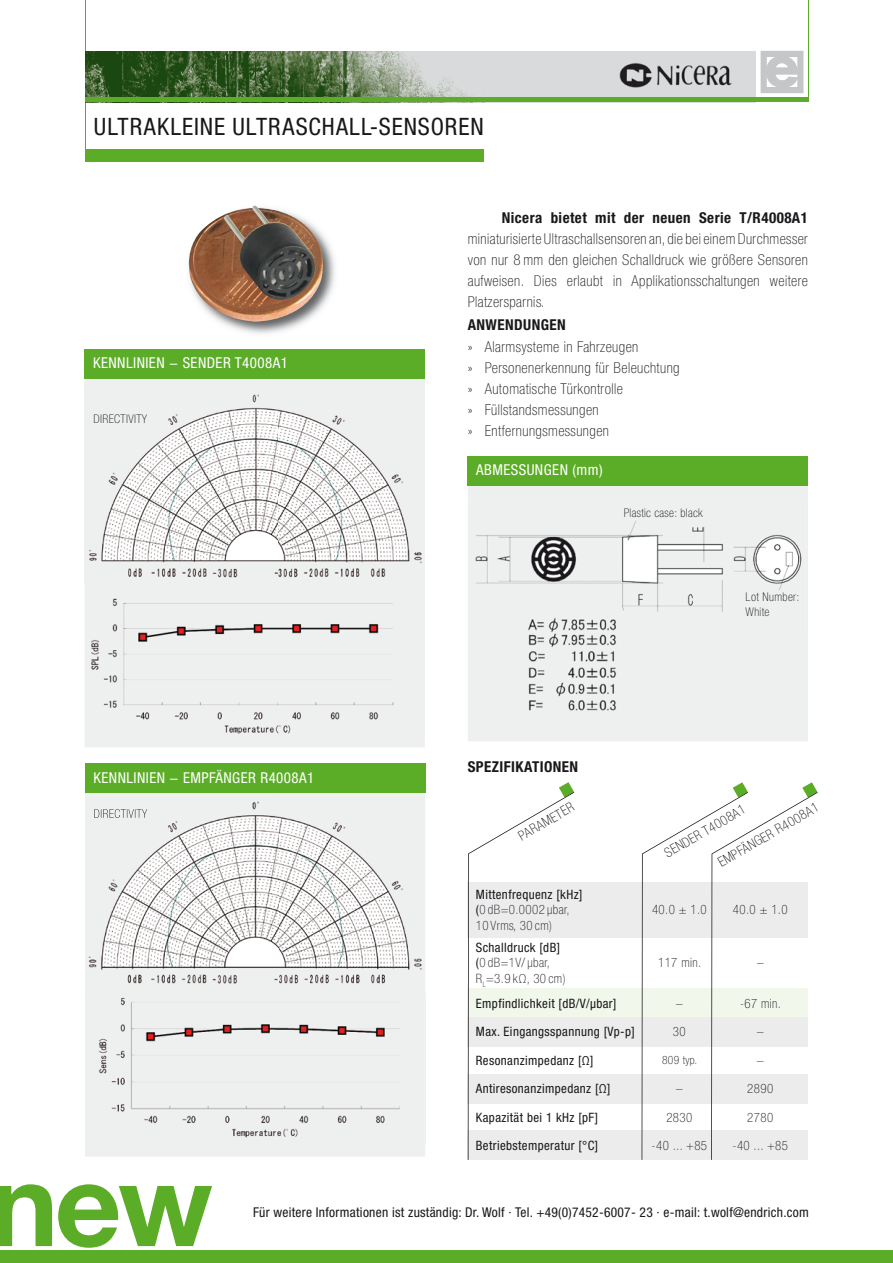
<style>
.page{position:relative;width:893px;height:1263px;background:#fff}
.page>*{position:absolute;margin:0;border:0;box-sizing:border-box;transform-origin:0 0}
.t1{font:700 116.25px "Helvetica Neue LT Std";color:#5bac26}
.t2{font:condensed 24px "Helvetica Neue LT Std";letter-spacing:.04em;color:#1a171b}
.t3{font:100 condensed 15px/21px "Helvetica Neue LT Std";letter-spacing:.03em;color:#1a171b;text-align:justify}
.t4{font:condensed 15px "Helvetica Neue LT Std";letter-spacing:.03em;color:#fff}
.t5{font:700 condensed 15px "Helvetica Neue LT Std";letter-spacing:.03em;color:#1a171b}
.t6{font:condensed 13.5px "Helvetica Neue LT Std";letter-spacing:.02em;color:#1a171b}
.t7{font:100 condensed 13.5px "Helvetica Neue LT Std";color:#1a171b}
.t8{font:100 condensed 12.9px/15.5px "Helvetica Neue LT Std";letter-spacing:.03em;color:#1a171b}
.t9{font:condensed 12.9px "Helvetica Neue LT Std";letter-spacing:.03em;color:#1a171b}
.t10{font:100 condensed 12px/15px "Helvetica Neue LT Std";letter-spacing:.03em;color:#1a171b}
.t11{font:100 condensed 11.55px "Helvetica Neue LT Std";letter-spacing:.03em;color:#1a171b}
.s1{font-weight:400}
</style>
<div class="page">
<div style="left:0;top:1250px;width:893px;height:13px;background:#5bac26"></div>
<div style="left:85px;top:149px;width:399px;height:13px;background:#5bac26"></div>
<div style="left:761px;top:51px;width:42px;height:42px;border:6px solid #c5c6c8"></div>
<svg style="left:764px;top:55px;width:34px;height:36px"></svg>
<hr style="left:85px;top:0;width:1px;height:162px;background:#5bac26">
<div style="left:85px;top:51px;width:670px;height:51px;background:#d9dadb"></div>
<img style="left:85px;top:51px;width:400px;height:47px">
<hr style="left:85px;top:98px;width:723px;height:4px;background:#5bac26">
<hr style="left:808px;top:0;width:1px;height:102px;background:#5bac26">
<div style="left:468px;top:988px;width:340px;height:29px;background:#f2f7eb"></div>
<div style="left:468px;top:486px;width:340px;height:255px;background:#eeefef"></div>
<div style="left:468px;top:456px;width:340px;height:30px;background:#5bac26"></div>
<img style="left:221px;top:238px;width:114px;height:96px">
<img style="left:188px;top:215px;width:137px;height:107px">
<img style="left:224px;top:205px;width:97px;height:101px">
<img style="left:468px;top:498px;width:337px;height:135px">
<div style="left:468px;top:1130px;width:340px;height:30px;background:#ececed"></div>
<div style="left:468px;top:1074px;width:340px;height:30px;background:#ececed"></div>
<div style="left:468px;top:1017px;width:340px;height:30px;background:#ececed"></div>
<div style="left:468px;top:882px;width:340px;height:56px;background:#ececed"></div>
<svg style="left:468px;top:782px;width:106px;height:378px"></svg>
<svg style="left:642px;top:782px;width:176px;height:378px"></svg>
<img style="left:495px;top:609px;width:144px;height:106px">
<div style="left:85px;top:378px;width:340px;height:369px;background:#eeefef"></div>
<div style="left:85px;top:349px;width:340px;height:29px;background:#5bac26"></div>
<img style="left:84px;top:382px;width:1px;height:202px">
<img style="left:85px;top:382px;width:340px;height:202px">
<div style="left:87px;top:588px;width:338px;height:148px;background:#eeefef"></div>
<div style="left:85px;top:793px;width:340px;height:364px;background:#eeefef"></div>
<div style="left:85px;top:763px;width:340px;height:30px;background:#5bac26"></div>
<img style="left:85px;top:795px;width:340px;height:198px">
<img style="left:94px;top:809px;width:53px;height:9px">
<div style="left:89px;top:994px;width:337px;height:149px;background:#eeefef"></div>
<img style="left:619px;top:63px;width:112px;height:24px">
<h2 class="t2" style="left:94px;top:113px;width:391px">ULTRAKLEINE ULTRASCHALL-SENSOREN</h2>
<p class="t4" style="left:93px;top:354px;width:196px">KENNLINIEN − SENDER T4008A1</p>
<p class="t10" style="left:94px;top:411px;width:55px">DIRECTIVITY</p>
<p class="t4" style="left:94px;top:769px;width:222px">KENNLINIEN − EMPFÄNGER R4008A1</p>
<p class="t5" style="left:502px;top:209px;width:308px">Nicera bietet mit der neuen Serie T/R4008A1</p>
<p class="t3" style="left:468px;top:228px;width:342px">miniaturisierte Ultraschallsensoren an, die bei einem Durchmesser von nur 8 mm den gleichen Schalldruck wie größere Sensoren aufweisen. Dies erlaubt in Applikationsschaltungen weitere Platzersparnis.</p>
<p class="t5" style="left:468px;top:316px;width:100px">ANWENDUNGEN</p>
<p class="t3" style="left:468px;top:336px;width:213px;text-align:left">» Alarmsysteme in Fahrzeugen<br>» Personenerkennung für Beleuchtung » Automatische Türkontrolle<br>» Füllstandsmessungen<br>» Entfernungsmessungen</p>
<p class="t4" style="left:476px;top:461px;width:128px">ABMESSUNGEN (mm)</p>
<p class="t10" style="left:624px;top:505px;width:81px">Plastic case: black</p>
<p class="t10" style="left:746px;top:589px;width:55px">Lot Number:<br>White</p>
<p class="t5" style="left:468px;top:757px;width:112px">SPEZIFIKATIONEN</p>
<p class="t7" style="left:516px;top:830px;width:63px;rotate:-30deg">PARAMETER</p>
<p class="t7" style="left:661px;top:847px;width:93px;rotate:-30deg">SENDER T4008A1</p>
<p class="t7" style="left:715px;top:857px;width:116px;rotate:-30deg">EMPFÄNGER R4008A1</p>
<p class="t8" style="left:476px;top:886px;width:108px"><span class="s1">Mittenfrequenz [kHz] (</span>0 dB=0.0002 µbar,<br>10 Vrms, 30 cm)</p>
<p class="t8" style="left:476px;top:939px;width:91px"><span class="s1">Schalldruck [dB] (</span>0 dB=1V/ µbar,<br>R<sub>L</sub>=3.9 kΩ, 30 cm)</p>
<p class="t8" style="left:652px;top:902px;width:56px">40.0 ± 1.0</p>
<p class="t8" style="left:733px;top:902px;width:56px">40.0 ± 1.0</p>
<p class="t8" style="left:658px;top:955px;width:45px">117 min.</p>
<p class="t8" style="left:756px;top:955px;width:9px">−</p>
<p class="t9" style="left:476px;top:996px;width:142px">Empfindlichkeit [dB/V/µbar]</p>
<p class="t8" style="left:675px;top:995px;width:9px">−</p>
<p class="t8" style="left:740px;top:995px;width:42px">-67 min.</p>
<p class="t9" style="left:476px;top:1024px;width:160px">Max. Eingangsspannung [Vp-p]</p>
<p class="t8" style="left:673px;top:1024px;width:14px">30</p>
<p class="t8" style="left:756px;top:1024px;width:9px">−</p>
<p class="t9" style="left:476px;top:1053px;width:119px">Resonanzimpedanz [Ω]</p>
<p class="t11" style="left:662px;top:1054px;width:37px">809 typ.</p>
<p class="t8" style="left:756px;top:1052px;width:9px">−</p>
<p class="t9" style="left:476px;top:1081px;width:136px">Antiresonanzimpedanz [Ω]</p>
<p class="t8" style="left:675px;top:1081px;width:9px">−</p>
<p class="t8" style="left:747px;top:1081px;width:27px">2890</p>
<p class="t9" style="left:476px;top:1110px;width:124px">Kapazität bei 1 kHz [pF]</p>
<p class="t8" style="left:666px;top:1109px;width:27px">2830</p>
<p class="t8" style="left:747px;top:1109px;width:27px">2780</p>
<p class="t9" style="left:476px;top:1138px;width:124px">Betriebstemperatur [°C]</p>
<p class="t8" style="left:652px;top:1138px;width:57px">-40 ... +85</p>
<p class="t8" style="left:732px;top:1138px;width:57px">-40 ... +85</p>
<h1 class="t1" style="left:-11px;top:1133px;width:225px">new</h1>
<p class="t6" style="left:253px;top:1205px;width:557px">Für weitere Informationen ist zuständig: Dr. Wolf · Tel. +49(0)7452-6007- 23 · e-mail: t.wolf@endrich.com</p>
</div>
